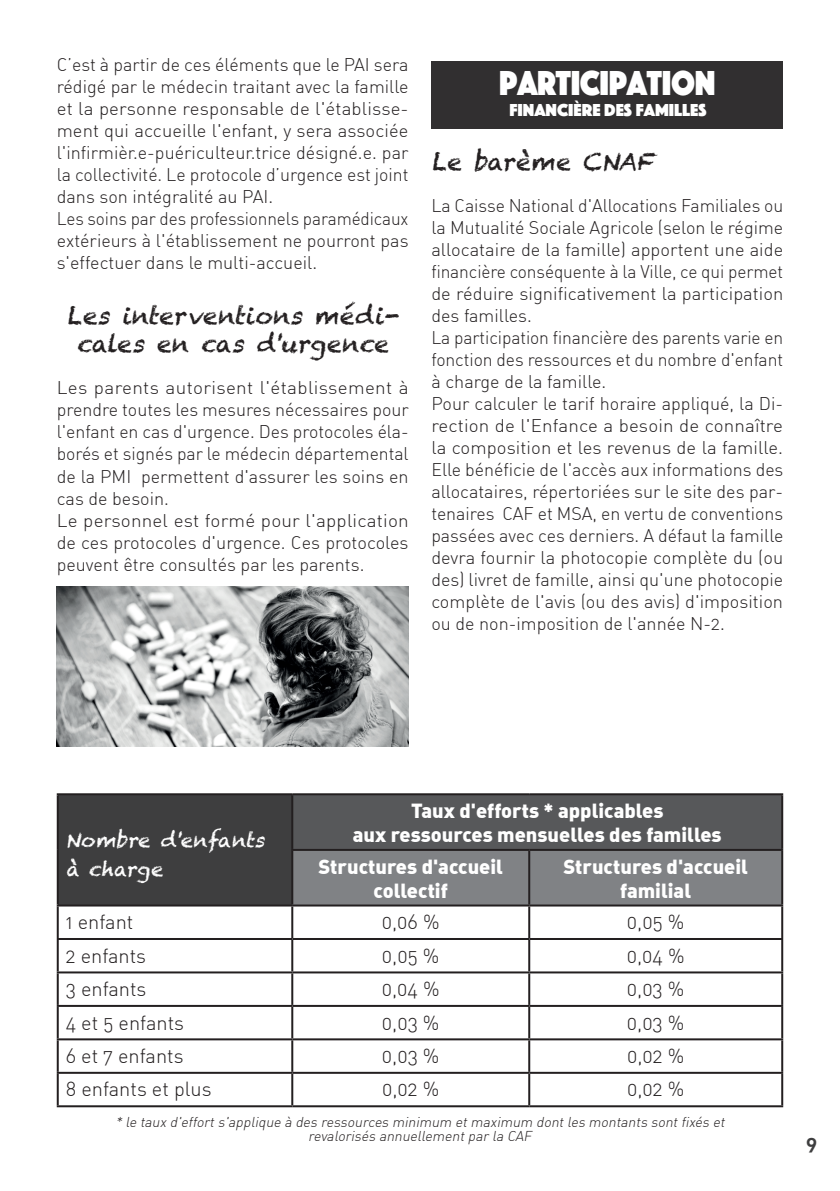
<style>
.page{position:relative;width:840px;height:1191px;background:#fff}
.page>*{position:absolute;margin:0;border:0;box-sizing:border-box;transform-origin:0 0}
.t1{font:36px "Phosphate Solid";letter-spacing:-.01em;color:#fff;scale:.9 1}
.t2{font:italic 24px/28.8px "Chalkduster";color:#231f20;text-align:center}
.t3{font:20px "DIN Light Alternate";color:#231f20}
.t4{font:20px/24px "DIN Black Alternate";color:#fff;text-align:center}
.t5{font:italic 20px/28.8px "Chalkduster";color:#fff}
.t6{font:20px "DIN Bold Alternate";color:#3e3e3f}
.t7{font:18px/22px "DIN Light Alternate";color:#231f20}
.t8{font:18px/22px "DIN Light Alternate";color:#231f20;scale:1.05 1}
.t9{font:18px "Phosphate Solid";color:#fff}
.t10{font:italic 14px/14px "DIN Light Alternate";color:#231f20;text-align:center}
</style>
<div class="page">
<div style="left:431px;top:61px;width:351px;height:67px;background:#312f30"></div>
<div style="left:58px;top:794px;width:234px;height:111px;background:#3e3e3f"></div>
<div style="left:292px;top:794px;width:489px;height:56px;background:#57585a"></div>
<div style="left:293px;top:851px;width:487px;height:53px;background:#808285"></div>
<hr style="left:57px;top:793px;width:235px;height:2px;background:#231f20">
<hr style="left:57px;top:795px;width:2px;height:55px;background:#231f20">
<hr style="left:292px;top:793px;width:237px;height:2px;background:#231f20">
<hr style="left:291px;top:795px;width:2px;height:54px;background:#231f20">
<hr style="left:529px;top:793px;width:253px;height:2px;background:#231f20">
<hr style="left:780px;top:795px;width:2px;height:54px;background:#231f20">
<hr style="left:57px;top:850px;width:2px;height:54px;background:#231f20">
<hr style="left:291px;top:849px;width:238px;height:2px;background:#231f20">
<hr style="left:291px;top:851px;width:2px;height:53px;background:#231f20">
<hr style="left:529px;top:849px;width:253px;height:2px;background:#231f20">
<hr style="left:528px;top:851px;width:2px;height:53px;background:#231f20">
<hr style="left:780px;top:851px;width:2px;height:53px;background:#231f20">
<hr style="left:57px;top:904px;width:235px;height:2px;background:#231f20">
<hr style="left:57px;top:906px;width:2px;height:32px;background:#231f20">
<hr style="left:292px;top:904px;width:237px;height:2px;background:#231f20">
<hr style="left:291px;top:906px;width:2px;height:32px;background:#231f20">
<hr style="left:529px;top:904px;width:253px;height:2px;background:#231f20">
<hr style="left:528px;top:906px;width:2px;height:32px;background:#231f20">
<hr style="left:780px;top:906px;width:2px;height:32px;background:#231f20">
<hr style="left:57px;top:938px;width:235px;height:2px;background:#231f20">
<hr style="left:57px;top:940px;width:2px;height:31px;background:#231f20">
<hr style="left:292px;top:938px;width:237px;height:2px;background:#231f20">
<hr style="left:291px;top:940px;width:2px;height:31px;background:#231f20">
<hr style="left:529px;top:938px;width:253px;height:2px;background:#231f20">
<hr style="left:528px;top:940px;width:2px;height:31px;background:#231f20">
<hr style="left:780px;top:940px;width:2px;height:31px;background:#231f20">
<hr style="left:57px;top:971px;width:235px;height:2px;background:#231f20">
<hr style="left:57px;top:973px;width:2px;height:32px;background:#231f20">
<hr style="left:292px;top:971px;width:237px;height:2px;background:#231f20">
<hr style="left:291px;top:973px;width:2px;height:32px;background:#231f20">
<hr style="left:529px;top:971px;width:253px;height:2px;background:#231f20">
<hr style="left:528px;top:973px;width:2px;height:32px;background:#231f20">
<hr style="left:780px;top:973px;width:2px;height:32px;background:#231f20">
<hr style="left:57px;top:1005px;width:235px;height:2px;background:#231f20">
<hr style="left:57px;top:1007px;width:2px;height:31px;background:#231f20">
<hr style="left:292px;top:1005px;width:237px;height:2px;background:#231f20">
<hr style="left:291px;top:1007px;width:2px;height:31px;background:#231f20">
<hr style="left:529px;top:1005px;width:253px;height:2px;background:#231f20">
<hr style="left:528px;top:1007px;width:2px;height:31px;background:#231f20">
<hr style="left:780px;top:1007px;width:2px;height:31px;background:#231f20">
<hr style="left:57px;top:1038px;width:235px;height:2px;background:#231f20">
<hr style="left:57px;top:1040px;width:2px;height:31px;background:#231f20">
<hr style="left:292px;top:1038px;width:237px;height:2px;background:#231f20">
<hr style="left:291px;top:1040px;width:2px;height:31px;background:#231f20">
<hr style="left:529px;top:1038px;width:253px;height:2px;background:#231f20">
<hr style="left:528px;top:1040px;width:2px;height:31px;background:#231f20">
<hr style="left:780px;top:1040px;width:2px;height:31px;background:#231f20">
<hr style="left:57px;top:1071px;width:235px;height:2px;background:#231f20">
<hr style="left:57px;top:1073px;width:2px;height:32px;background:#231f20">
<hr style="left:292px;top:1071px;width:237px;height:2px;background:#231f20">
<hr style="left:291px;top:1073px;width:2px;height:32px;background:#231f20">
<hr style="left:529px;top:1071px;width:253px;height:2px;background:#231f20">
<hr style="left:528px;top:1073px;width:2px;height:32px;background:#231f20">
<hr style="left:780px;top:1073px;width:2px;height:32px;background:#231f20">
<hr style="left:57px;top:1105px;width:235px;height:2px;background:#231f20">
<hr style="left:292px;top:1105px;width:237px;height:2px;background:#231f20">
<hr style="left:529px;top:1105px;width:253px;height:2px;background:#231f20">
<img style="left:57px;top:586px;width:351px;height:161px">
<p class="t7" style="left:57px;top:53px;width:353px">C’est à partir de ces éléments que le PAI sera rédigé par le médecin traitant avec la famille et la personne responsable de l'établisse&shy;ment qui accueille l'enfant, y sera associée l'infirmièr.e-puériculteur.trice désigné.e. par la collectivité. Le protocole d’urgence est joint dans son intégralité au PAI.<br>Les soins par des professionnels paramédicaux extérieurs à l'établissement ne pourront pas s'effectuer dans le multi-accueil.</p>
<h2 class="t2" style="left:67px;top:301px;width:342px">Les interventions médi&shy;cales en cas d'urgence</h2>
<p class="t8" style="left:57px;top:377px;width:336px">Les parents autorisent l'établissement à prendre toutes les mesures nécessaires pour l'enfant en cas d'urgence. Des protocoles éla&shy;borés et signés par le médecin départemental de la PMI permettent d'assurer les soins en cas de besoin.<br>Le personnel est formé pour l'application de ces protocoles d'urgence. Ces protocoles peuvent être consultés par les parents.</p>
<h1 class="t1" style="left:499px;top:57px;width:241px">PARTICIPATION</h1>
<p class="t9" style="left:509px;top:97px;width:198px">FINANCIÈRE DES FAMILLES</p>
<h2 class="t2" style="left:431px;top:147px;width:234px">Le barème CNAF</h2>
<p class="t7" style="left:431px;top:194px;width:353px">La Caisse National d'Allocations Familiales ou la Mutualité Sociale Agricole (selon le régime allocataire de la famille) apportent une aide financière conséquente à la Ville, ce qui permet de réduire significativement la participation des familles.<br>La participation financière des parents varie en fonction des ressources et du nombre d'enfant à charge de la famille.<br>Pour calculer le tarif horaire appliqué, la Di&shy;rection de l'Enfance a besoin de connaître la composition et les revenus de la famille.<br>Elle bénéficie de l'accès aux informations des allocataires, répertoriées sur le site des par&shy;tenaires CAF et MSA, en vertu de conventions passées avec ces derniers. A défaut la famille devra fournir la photocopie complète du (ou des) livret de famille, ainsi qu'une photocopie complète de l'avis (ou des avis) d'imposition ou de non-imposition de l'année N-2.</p>
<p class="t5" style="left:66px;top:825px;width:208px">Nombre d'enfants à charge</p>
<p class="t4" style="left:352px;top:798px;width:370px">Taux d'efforts * applicables<br>aux ressources mensuelles des familles</p>
<p class="t4" style="left:318px;top:853px;width:186px">Structures d'accueil collectif</p>
<p class="t4" style="left:563px;top:853px;width:186px">Structures d'accueil familial</p>
<p class="t3" style="left:66px;top:909px;width:69px">1 enfant</p>
<p class="t3" style="left:381px;top:909px;width:59px">0,06 %</p>
<p class="t3" style="left:626px;top:909px;width:59px">0,05 %</p>
<p class="t3" style="left:66px;top:943px;width:82px">2 enfants</p>
<p class="t3" style="left:382px;top:943px;width:59px">0,05 %</p>
<p class="t3" style="left:626px;top:943px;width:59px">0,04 %</p>
<p class="t3" style="left:66px;top:976px;width:82px">3 enfants</p>
<p class="t3" style="left:381px;top:976px;width:59px">0,04 %</p>
<p class="t3" style="left:626px;top:976px;width:59px">0,03 %</p>
<p class="t3" style="left:66px;top:1010px;width:120px">4 et 5 enfants</p>
<p class="t3" style="left:382px;top:1010px;width:59px">0,03 %</p>
<p class="t3" style="left:626px;top:1010px;width:59px">0,03 %</p>
<p class="t3" style="left:66px;top:1043px;width:119px">6 et 7 enfants</p>
<p class="t3" style="left:382px;top:1043px;width:59px">0,03 %</p>
<p class="t3" style="left:626px;top:1043px;width:59px">0,02 %</p>
<p class="t3" style="left:66px;top:1076px;width:147px">8 enfants et plus</p>
<p class="t3" style="left:382px;top:1076px;width:59px">0,02 %</p>
<p class="t3" style="left:626px;top:1076px;width:59px">0,02 %</p>
<p class="t10" style="left:115px;top:1115px;width:613px">* le taux d'efforts'applique à des ressources minimum etmaximum dontles montants sontfixés et revalorisés annuellementpar la CAF</p>
<p class="t6" style="left:805px;top:1129px;width:12px">9</p>
</div>
